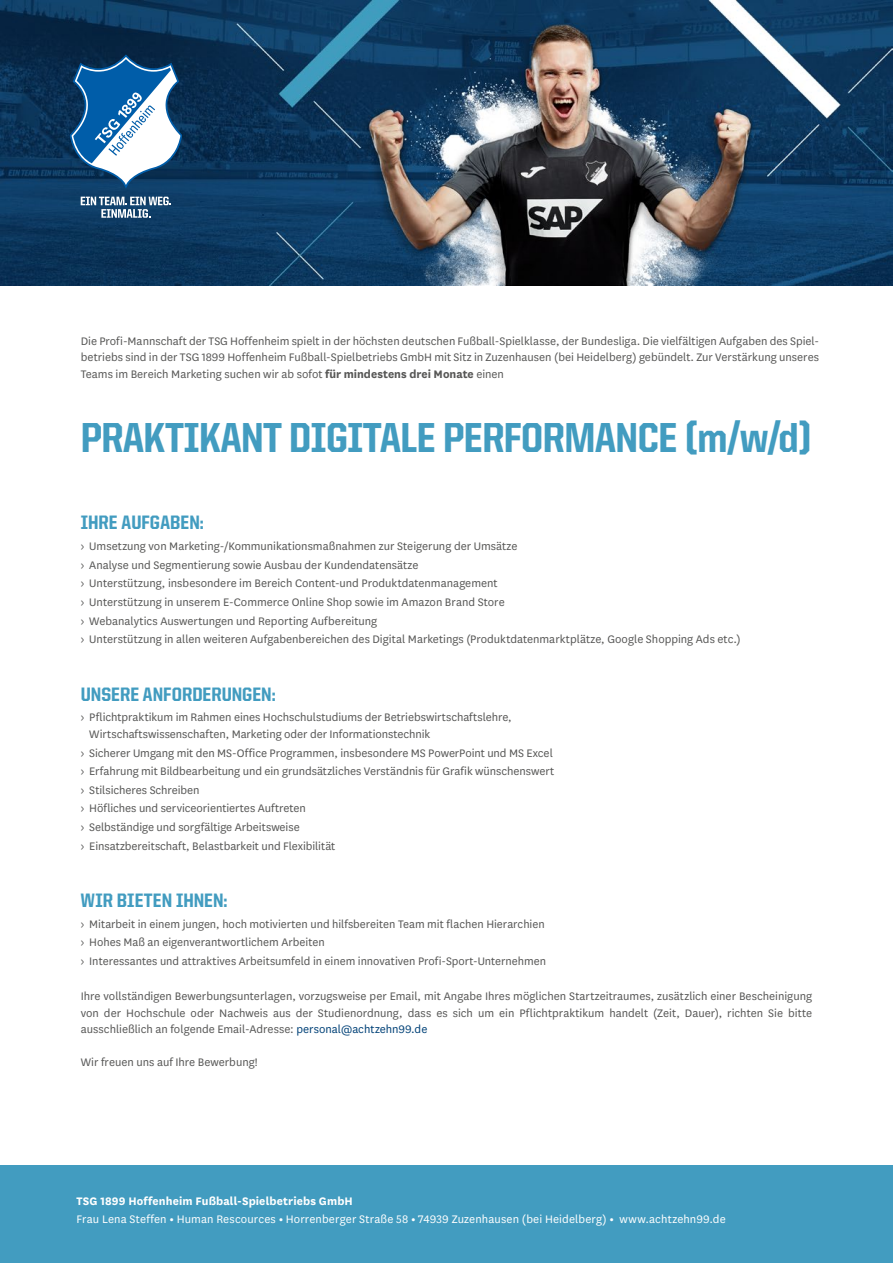
<style>
.page{position:relative;width:893px;height:1263px;background:#fff}
.page>*{position:absolute;margin:0;border:0;box-sizing:border-box;transform-origin:0 0}
.t1{font:800 42px "United Sans Semi Cond";letter-spacing:-.01em;color:#429cc0}
.t2{font:800 19.5px "United Sans Semi Cond";color:#429cc0}
.t3{font:12.75px/18.6px "National";color:#575756}
.t4{font:12.75px/18px "National";letter-spacing:.01em;color:#fff}
.s1{font-weight:700}
.s2{color:#004177}
</style>
<div class="page">
<div style="left:0;top:1165px;width:893px;height:98px;background:#429cc0"></div>
<img style="left:0;top:0;width:893px;height:286px">
<svg style="left:70px;top:54px;width:112px;height:135px"></svg>
<svg style="left:81px;top:197px;width:90px;height:21px"></svg>
<p class="t3" style="left:81px;top:332px;width:740px;line-height:16.5px;text-align:justify">Die Profi-Mannschaft der TSG Hoffenheim spielt in der höchsten deutschen Fußball-Spielklasse, der Bundesliga. Die vielfältigen Aufgaben des Spiel&shy;betriebs sind in der TSG 1899 Hoffenheim Fußball-Spielbetriebs GmbH mit Sitz in Zuzenhausen (bei Heidelberg) gebündelt. Zur Verstärkung unseres Teams im Bereich Marketing suchen wir ab sofot <span class="s1">für mindestens drei Monate</span> einen</p>
<h1 class="t1" style="left:81px;top:416px;width:732px">PRAKTIKANT DIGITALE PERFORMANCE (m/w/d)</h1>
<h2 class="t2" style="left:81px;top:512px;width:125px">IHRE AUFGABEN:</h2>
<p class="t3" style="left:81px;top:536px;width:661px">› Umsetzung von Marketing-/Kommunikationsmaßnahmen zur Steigerung der Umsätze<br>› Analyse und Segmentierung sowie Ausbau der Kundendatensätze<br>› Unterstützung, insbesondere im Bereich Content-und Produktdatenmanagement<br>› Unterstützung in unserem E-Commerce Online Shop sowie im Amazon Brand Store<br>› Webanalytics Auswertungen und Reporting Aufbereitung<br>› Unterstützung in allen weiteren Aufgabenbereichen des Digital Marketings (Produktdatenmarktplätze, Google Shopping Ads etc.)</p>
<h2 class="t2" style="left:81px;top:683px;width:196px">UNSERE ANFORDERUNGEN:</h2>
<p class="t3" style="left:89px;top:709px;width:424px;line-height:16.5px;text-indent:-9px">› Pflichtpraktikum im Rahmen eines Hochschulstudiums der Betriebswirtschaftslehre,<br>Wirtschaftswissenschaften, Marketing oder der Informationstechnik</p>
<p class="t3" style="left:81px;top:743px;width:475px">› Sicherer Umgang mit den MS-Office Programmen, insbesondere MS PowerPoint und MS Excel › Erfahrung mit Bildbearbeitung und ein grundsätzliches Verständnis für Grafik wünschenswert › Stilsicheres Schreiben<br>› Höfliches und serviceorientiertes Auftreten<br>› Selbständige und sorgfältige Arbeitsweise<br>› Einsatzbereitschaft, Belastbarkeit und Flexibilität</p>
<h2 class="t2" style="left:81px;top:890px;width:148px">WIR BIETEN IHNEN:</h2>
<p class="t3" style="left:81px;top:914px;width:467px">› Mitarbeit in einem jungen, hoch motivierten und hilfsbereiten Team mit flachen Hierarchien › Hohes Maß an eigenverantwortlichem Arbeiten<br>› Interessantes und attraktives Arbeitsumfeld in einem innovativen Profi-Sport-Unternehmen</p>
<p class="t3" style="left:81px;top:987px;width:733px;line-height:16.5px;text-align:justify">Ihre vollständigen Bewerbungsunterlagen, vorzugsweise per Email, mit Angabe Ihres möglichen Startzeitraumes, zusätzlich einer Bescheinigung von der Hochschule oder Nachweis aus der Studienordnung, dass es sich um ein Pflichtpraktikum handelt (Zeit, Dauer), richten Sie bitte ausschließlich an folgende Email-Adresse: <span class="s2">personal@achtzehn99.de</span></p>
<p class="t3" style="left:81px;top:1052px;width:178px">Wir freuen uns auf Ihre Bewerbung!</p>
<p class="t4" style="left:77px;top:1192px;width:651px"><span class="s1">TSG 1899 Hoffenheim Fußball-Spielbetriebs GmbH<br></span>Frau Lena Steffen <span class="s1">•</span> Human Rescources <span class="s1">•</span> Horrenberger Straße 58 <span class="s1">•</span> 74939 Zuzenhausen (bei Heidelberg) <span class="s1">•</span> www.achtzehn99.de</p>
</div>
